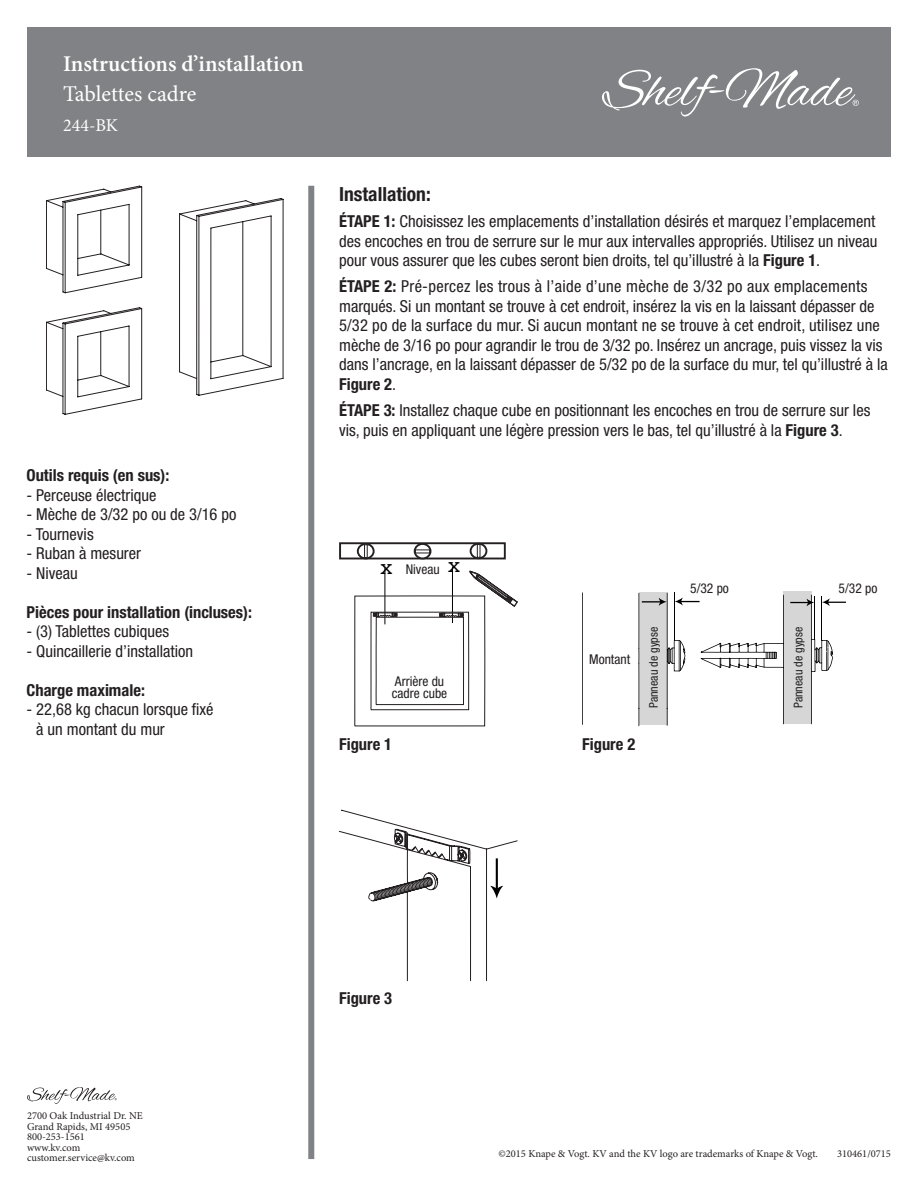
<style>
.page{position:relative;width:918px;height:1188px;background:#fff}
.page>*{position:absolute;margin:0;border:0;box-sizing:border-box;transform-origin:0 0}
.Left_Product_Name{font:600 22.5px "Minion Pro";color:#fff}
.Left_Product_Name-2{font:22.5px "Minion Pro";letter-spacing:-.005em;color:#fff}
.t1{font:21.9px "Courier";color:#000}
.t2{font:700 condensed 19.5px "Helvetica Neue";color:#231f20}
.Left_Product_Name-3{font:18px "Minion Pro";color:#fff}
.t3{font:condensed 16.5px/19.5px "Helvetica Neue";color:#231f20}
.t4{font:700 condensed 16.5px "Helvetica Neue";color:#231f20}
.t5{font:condensed 13.5px/12px "Helvetica Neue";color:#231f20}
.t6{font:condensed 12px "Helvetica Neue";color:#231f20}
.Address{font:10.5px "Minion Pro";color:#231f20}
.s1{font-weight:700}
</style>
<div class="page">
<div style="left:27px;top:27px;width:864px;height:130px;background:#808285"></div>
<svg style="left:602px;top:68px;width:257px;height:49px"></svg>
<div style="left:308px;top:186px;width:6px;height:973px;background:#808285"></div>
<hr style="left:582px;top:592px;width:1px;height:133px;background:#000">
<div style="left:783px;top:592px;width:28px;height:132px;background:#d6d6d6"></div>
<svg style="left:790px;top:595px;width:56px;height:129px"></svg>
<hr style="left:674px;top:592px;width:1px;height:49px;background:#000">
<svg style="left:638px;top:593px;width:146px;height:133px"></svg>
<div style="left:339px;top:542px;width:167px;height:17px;border:2px solid #241f21"></div>
<svg style="left:354px;top:542px;width:164px;height:185px"></svg>
<svg style="left:339px;top:810px;width:179px;height:171px"></svg>
<svg style="left:46px;top:186px;width:237px;height:229px"></svg>
<svg style="left:27px;top:1087px;width:90px;height:17px"></svg>
<p class="Left_Product_Name" style="left:63px;top:48px;width:242px">Instructions d’installation</p>
<p class="Left_Product_Name-2" style="left:63px;top:78px;width:135px">Tablettes cadre</p>
<p class="Left_Product_Name-3" style="left:63px;top:113px;width:56px">244-BK</p>
<p class="t4" style="left:27px;top:466px;width:144px">Outils requis (en sus):</p>
<p class="t3" style="left:27px;top:485px;width:131px">- Perceuse électrique</p>
<p class="t3" style="left:27px;top:505px;width:211px">- Mèche de 3/32 po ou de 3/16 po</p>
<p class="t3" style="left:27px;top:524px;width:69px">- Tournevis</p>
<p class="t3" style="left:27px;top:544px;width:116px">- Ruban à mesurer</p>
<p class="t3" style="left:27px;top:563px;width:53px">- Niveau</p>
<p class="t4" style="left:27px;top:602px;width:227px">Pièces pour installation (incluses):</p>
<p class="t3" style="left:27px;top:622px;width:144px">- (3) Tablettes cubiques</p>
<p class="t3" style="left:27px;top:641px;width:168px">- Quincaillerie d’installation</p>
<p class="t4" style="left:27px;top:680px;width:120px">Charge maximale:</p>
<p class="t3" style="left:36px;top:700px;width:179px;text-indent:-10px">- 22,68 kg chacun lorsque fixé à un montant du mur</p>
<p class="t2" style="left:339px;top:182px;width:93px">Installation:</p>
<p class="t3" style="left:339px;top:211px;width:540px"><span class="s1">ÉTAPE 1:</span> Choisissez les emplacements d’installation désirés et marquez l’emplacement des encoches en trou de serrure sur le mur aux intervalles appropriés. Utilisez un niveau pour vous assurer que les cubes seront bien droits, tel qu’illustré à la <span class="s1">Figure 1</span>.</p>
<p class="t3" style="left:339px;top:277px;width:550px"><span class="s1">ÉTAPE 2:</span> Pré-percez les trous à l’aide d’une mèche de 3/32 po aux emplacements marqués. Si un montant se trouve à cet endroit, insérez la vis en la laissant dépasser de 5/32 po de la surface du mur. Si aucun montant ne se trouve à cet endroit, utilisez une mèche de 3/16 po pour agrandir le trou de 3/32 po. Insérez un ancrage, puis vissez la vis dans l’ancrage, en la laissant dépasser de 5/32 po de la surface du mur, tel qu’illustré à la <span class="s1">Figure 2</span>.</p>
<p class="t3" style="left:339px;top:400px;width:533px"><span class="s1">ÉTAPE 3:</span> Installez chaque cube en positionnant les encoches en trou de serrure sur les vis, puis en appliquant une légère pression vers le bas, tel qu’illustré à la <span class="s1">Figure 3</span>.</p>
<h2 class="t1" style="left:380px;top:550px;width:15px">x</h2>
<h2 class="t1" style="left:447px;top:549px;width:15px">x</h2>
<p class="t5" style="left:406px;top:563px;width:35px">Niveau</p>
<p class="t5" style="left:392px;top:675px;width:57px">Arrière du cadre cube</p>
<p class="t4" style="left:339px;top:734px;width:55px">Figure 1</p>
<p class="t5" style="left:589px;top:653px;width:42px">Montant</p>
<p class="t4" style="left:582px;top:734px;width:55px">Figure 2</p>
<p class="t5" style="left:690px;top:582px;width:40px">5/32 po</p>
<p class="t5" style="left:839px;top:582px;width:40px">5/32 po</p>
<p class="t6" style="left:647px;top:708px;width:83px;rotate:-90deg">Panneau de gypse</p>
<p class="t6" style="left:791px;top:708px;width:83px;rotate:-90deg">Panneau de gypse</p>
<p class="t4" style="left:339px;top:989px;width:55px">Figure 3</p>
<p class="Address" style="left:27px;top:1109px;width:117px">2700 Oak Industrial Dr. NE</p>
<p class="Address" style="left:27px;top:1119px;width:105px">Grand Rapids, MI 49505</p>
<p class="Address" style="left:27px;top:1130px;width:59px">800-253-1561</p>
<p class="Address" style="left:27px;top:1140px;width:55px">www.kv.com</p>
<p class="Address" style="left:27px;top:1151px;width:109px">customer.service@kv.com</p>
<p class="Address" style="left:498px;top:1147px;width:321px">©2015 Knape &amp; Vogt. KV and the KV logo are trademarks of Knape &amp; Vogt.</p>
<p class="Address" style="left:837px;top:1147px;width:55px">310461/0715</p>
</div>
